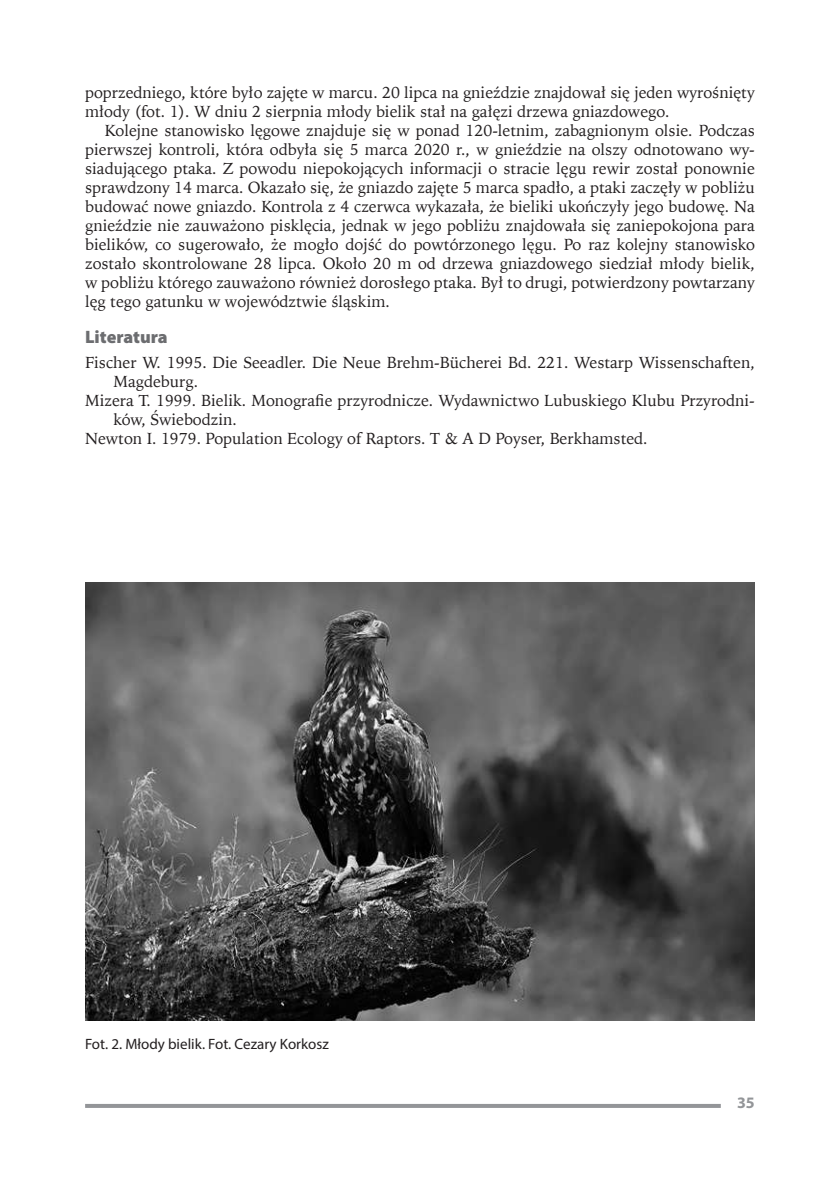
<style>
.page{position:relative;width:840px;height:1191px;background:#fff}
.page>*{position:absolute;margin:0;border:0;box-sizing:border-box;transform-origin:0 0}
.t1{font:900 18px "Myriad Pro";color:#6c6d70}
.t2{font:16px/19px "Iowan Old St EU";color:#231f20}
.t3{font:700 16px "Myriad Pro";color:#939598}
.t4{font:15px "Myriad Pro";color:#231f20}
</style>
<div class="page">
<hr style="left:85px;top:1104px;width:635px;height:4px;background:#939598">
<img style="left:85px;top:583px;width:669px;height:438px">
<p class="t2" style="left:85px;top:83px;width:670px">poprzedniego, które było zajęte w marcu. 20 lipca na gnieździe znajdował się jeden wyrośnięty młody (fot. 1). W dniu 2 sierpnia młody bielik stał na gałęzi drzewa gniazdowego.</p>
<p class="t2" style="left:85px;top:121px;width:670px;text-align:justify;text-indent:20px">Kolejne stanowisko lęgowe znajduje się w ponad 120-letnim, zabagnionym olsie. Podczas pierwszej kontroli, która odbyła się 5 marca 2020 r., w gnieździe na olszy odnotowano wy&shy;siadującego ptaka. Z powodu niepokojących informacji o stracie lęgu rewir został ponownie sprawdzony 14 marca. Okazało się, że gniazdo zajęte 5 marca spadło, a ptaki zaczęły w pobliżu budować nowe gniazdo. Kontrola z 4 czerwca wykazała, że bieliki ukończyły jego budowę. Na gnieździe nie zauważono pisklęcia, jednak w jego pobliżu znajdowała się zaniepokojona para bielików, co sugerowało, że mogło dojść do powtórzonego lęgu. Po raz kolejny stanowisko zostało skontrolowane 28 lipca. Około 20 m od drzewa gniazdowego siedział młody bielik, w pobliżu którego zauważono również dorosłego ptaka. Był to drugi, potwierdzony powtarzany lęg tego gatunku w województwie śląskim.</p>
<p class="t1" style="left:85px;top:325px;width:84px">Literatura</p>
<p class="t2" style="left:85px;top:353px;width:670px">Fischer W. 1995. Die Seeadler. Die Neue Brehm-Bücherei Bd. 221. Westarp Wissenschaften,</p>
<p class="t2" style="left:113px;top:372px;width:86px">Magdeburg.</p>
<p class="t2" style="left:85px;top:391px;width:670px">Mizera T. 1999. Bielik. Monografie przyrodnicze. Wydawnictwo Lubuskiego Klubu Przyrodni-</p>
<p class="t2" style="left:113px;top:410px;width:125px">ków, Świebodzin.</p>
<p class="t2" style="left:85px;top:429px;width:563px">Newton I. 1979. Population Ecology of Raptors. T &amp; A D Poyser, Berkhamsted.</p>
<p class="t4" style="left:85px;top:1035px;width:245px">Fot. 2. Młody bielik. Fot. Cezary Korkosz</p>
<p class="t3" style="left:736px;top:1092px;width:19px">35</p>
</div>
